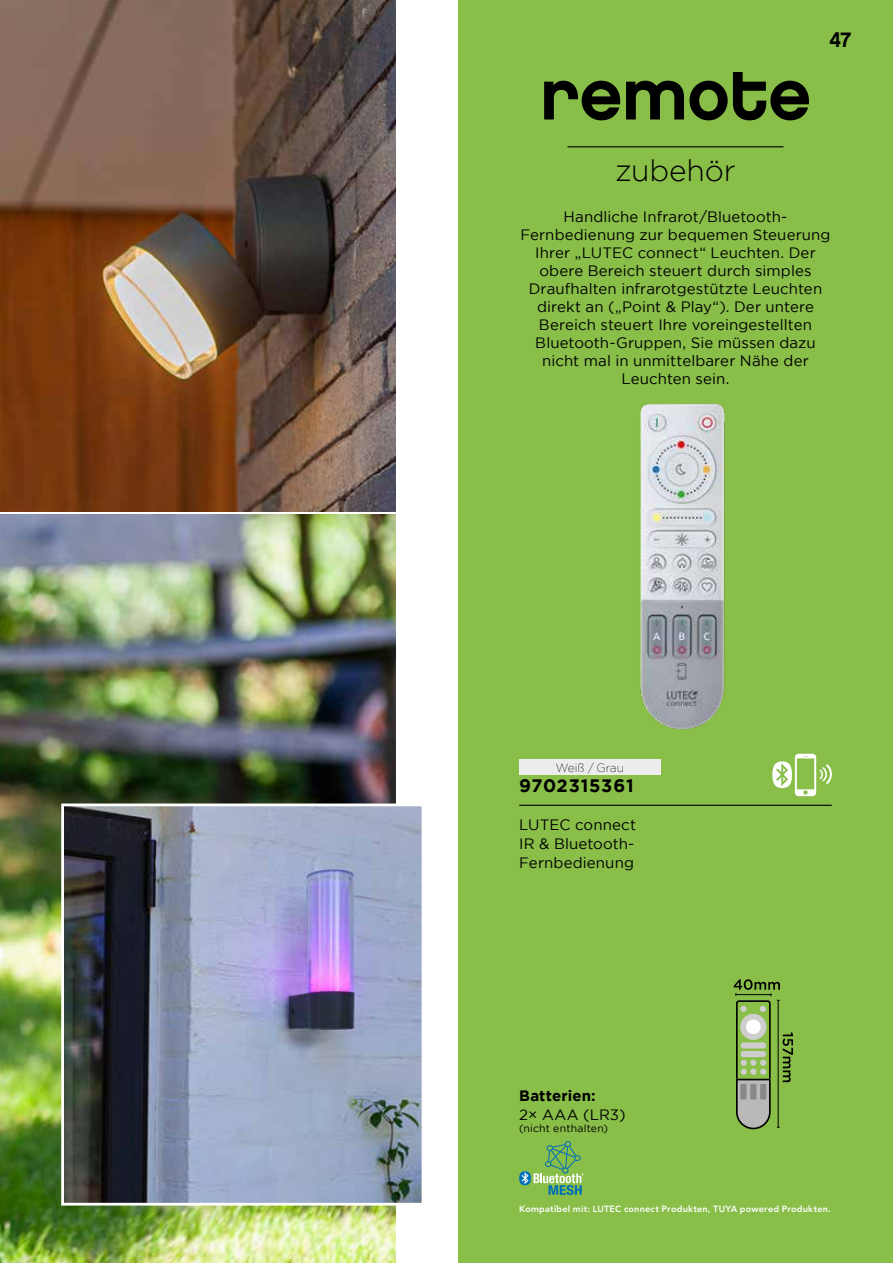
<style>
.page{position:relative;width:893px;height:1263px;background:#fff}
.page>*{position:absolute;margin:0;border:0;box-sizing:border-box;transform-origin:0 0}
.t1{font:73.5px "Chalet New York Nineteen Eighty";letter-spacing:-.01em;color:#000}
.t2{font:300 30px "Gotham";letter-spacing:-.005em;color:#000}
.t3{font:21px "Chalet New York Nineteen Eighty";color:#000}
.t4{font:700 18px "Gotham";letter-spacing:.045em;color:#000}
.t5{font:15px/18px "Gotham";letter-spacing:.01em;color:#000;text-align:center}
.t6{font:700 15px "Gotham";letter-spacing:.01em;color:#000}
.t7{font:200 12px "Gotham";color:#000}
.t8{font:10.5px "Gotham";letter-spacing:.02em;color:#000}
.t9{font:800 9px "Avenir LT Std";letter-spacing:.03em;color:#fff}
</style>
<div class="page">
<div style="left:458px;top:0;width:435px;height:1263px;background:#89be49"></div>
<hr style="left:567px;top:146px;width:216px;height:1px;background:#000">
<img style="left:0;top:0;width:395px;height:511px">
<img style="left:0;top:514px;width:395px;height:749px">
<hr style="left:519px;top:805px;width:313px;height:1px;background:#000">
<div style="left:519px;top:759px;width:142px;height:16px;background:#ededed"></div>
<svg style="left:519px;top:1141px;width:65px;height:54px"></svg>
<img style="left:65px;top:807px;width:355px;height:394px">
<div style="left:61px;top:803px;width:363px;height:402px;border:3px solid #fff"></div>
<img style="left:640px;top:403px;width:85px;height:326px">
<svg style="left:772px;top:754px;width:60px;height:42px"></svg>
<svg style="left:733px;top:979px;width:60px;height:151px"></svg>
<h1 class="t1" style="left:540px;top:49px;width:273px">remote</h1>
<h3 class="t3" style="left:829px;top:27px;width:24px">47</h3>
<h2 class="t2" style="left:615px;top:151px;width:122px">zubehör</h2>
<p class="t5" style="left:520px;top:207px;width:312px">Handliche Infrarot/Bluetooth-Fernbedienung zur bequemen Steuerung Ihrer „LUTEC connect“ Leuchten. Der obere Bereich steuert durch simples Draufhalten infrarotgestützte Leuchten direkt an („Point &amp; Play“). Der untere Bereich steuert Ihre voreingestellten Bluetooth-Gruppen, Sie müssen dazu nicht mal in unmittelbarer Nähe der Leuchten sein.</p>
<p class="t7" style="left:556px;top:760px;width:70px">Weiß / Grau</p>
<p class="t4" style="left:519px;top:774px;width:116px">9702315361</p>
<p class="t5" style="left:519px;top:815px;width:118px;line-height:18.8px;text-align:justify">LUTEC connect IR &amp; Bluetooth-Fernbedienung</p>
<p class="t6" style="left:519px;top:1085px;width:78px">Batterien:</p>
<p class="t5" style="left:519px;top:1105px;width:108px">2× AAA (LR3)</p>
<p class="t8" style="left:519px;top:1121px;width:90px">(nicht enthalten)</p>
<p class="t9" style="left:519px;top:1204px;width:313px">Kompatibel mit: LUTEC connect Produkten, TUYA powered Produkten.</p>
</div>
